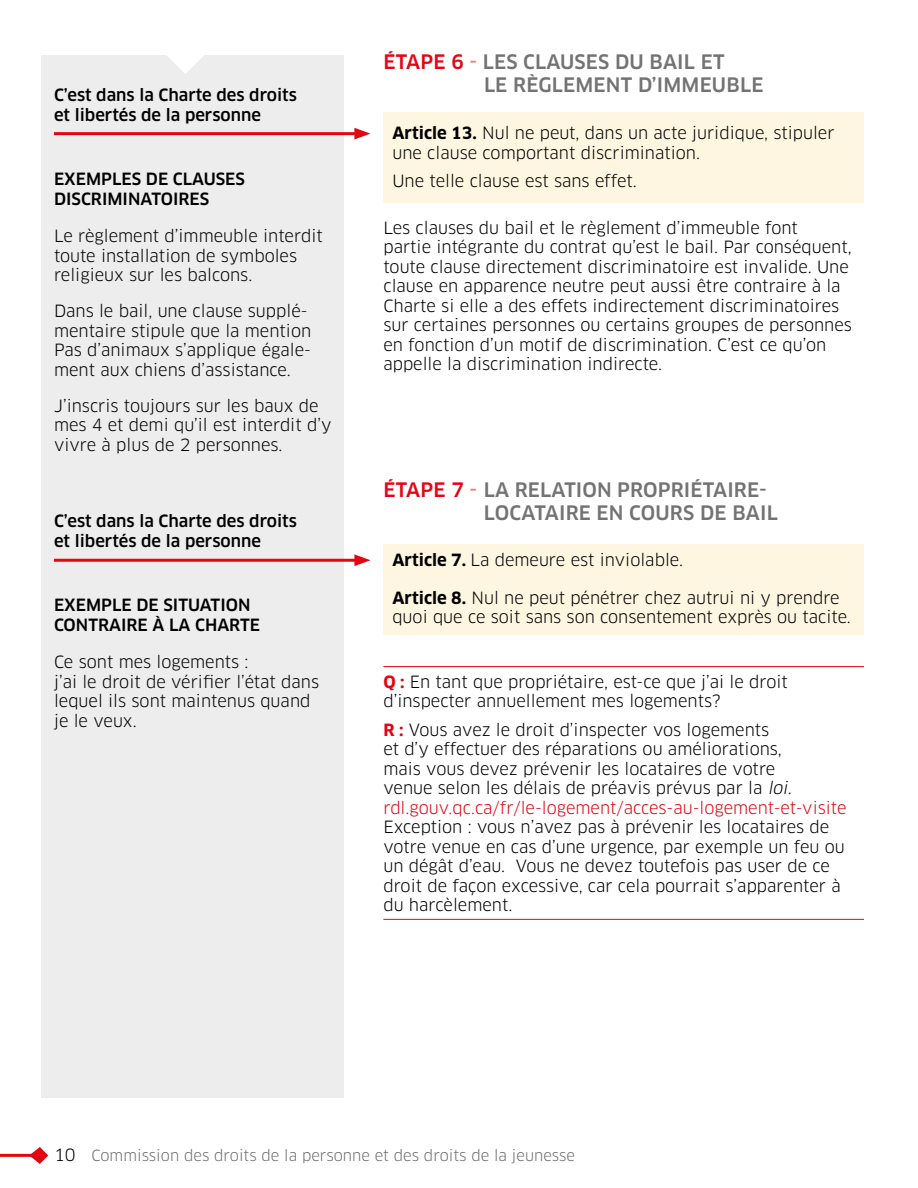
<style>
.page{position:relative;width:918px;height:1188px;background:#fff}
.page>*{position:absolute;margin:0;border:0;box-sizing:border-box;transform-origin:0 0}
.t1{font:500 19.5px/22.5px "Clan OT";letter-spacing:.01em;color:#737373}
.t2{font:16.5px/19.5px "Clan OT";color:#000}
.t3{font:500 16.5px/19.5px "Clan OT";color:#000}
.t4{font:15px "Clan OT";color:#706f6f}
.s1{color:#e30613}
.s2{color:#f08262}
.s3{font-weight:700}
.s4{font-weight:700;color:#e30613}
.s5{font-style:italic}
.s6{font-size:16.5px;color:#000}
</style>
<div class="page">
<hr style="left:0;top:1154px;width:40px;height:3px;background:#e30613">
<svg style="left:29px;top:1147px;width:19px;height:17px"></svg>
<div style="left:41px;top:55px;width:303px;height:1043px;background:#ededed"></div>
<div style="left:383px;top:112px;width:481px;height:91px;background:#fff6e1"></div>
<div style="left:383px;top:544px;width:481px;height:91px;background:#fff6e1"></div>
<svg style="left:167px;top:55px;width:37px;height:19px"></svg>
<hr style="left:54px;top:132px;width:306px;height:3px;background:#e30613">
<svg style="left:354px;top:128px;width:16px;height:12px"></svg>
<hr style="left:54px;top:559px;width:306px;height:3px;background:#e30613">
<svg style="left:354px;top:554px;width:16px;height:12px"></svg>
<hr style="left:383px;top:666px;width:481px;height:1px;background:#e30613">
<hr style="left:383px;top:919px;width:481px;height:1px;background:#e30613">
<p class="t3" style="left:54px;top:86px;width:245px">C’est dans la Charte des droits et libertés de la personne</p>
<p class="t3" style="left:54px;top:170px;width:192px">EXEMPLES DE CLAUSES<br>DISCRIMINATOIRES</p>
<p class="t2" style="left:54px;top:226px;width:270px">Le règlement d’immeuble interdit toute installation de symboles religieux sur les balcons.</p>
<p class="t2" style="left:54px;top:301px;width:259px">Dans le bail, une clause supplé&shy;mentaire stipule que la mention<br>Pas d’animaux s’applique égale&shy;ment aux chiens d’assistance.</p>
<p class="t2" style="left:54px;top:396px;width:279px">J’inscris toujours sur les baux de mes 4 et demi qu’il est interdit d’y vivre à plus de 2 personnes.</p>
<p class="t3" style="left:54px;top:512px;width:245px">C’est dans la Charte des droits et libertés de la personne</p>
<p class="t3" style="left:54px;top:596px;width:208px">EXEMPLE DE SITUATION<br>CONTRAIRE À LA CHARTE</p>
<p class="t2" style="left:54px;top:653px;width:267px">Ce sont mes logements :<br>j’ai le droit de vérifier l’état dans lequel ils sont maintenus quand je le veux.</p>
<h3 class="t1" style="left:484px;top:51px;width:281px;text-indent:-101px"><span class="s1">ÉTAPE 6</span> <span class="s2">-</span> LES CLAUSES DU BAIL ET<br>LE RÈGLEMENT D’IMMEUBLE</h3>
<p class="t2" style="left:392px;top:123px;width:444px"><span class="s3">Article 13.</span> Nul ne peut, dans un acte juridique, stipuler une clause comportant discrimination.</p>
<p class="t2" style="left:392px;top:171px;width:246px">Une telle clause est sans effet.</p>
<p class="t2" style="left:383px;top:218px;width:470px">Les clauses du bail et le règlement d’immeuble font<br>partie intégrante du contrat qu’est le bail. Par conséquent, toute clause directement discriminatoire est invalide. Une clause en apparence neutre peut aussi être contraire à la Charte si elle a des effets indirectement discriminatoires sur certaines personnes ou certains groupes de personnes en fonction d’un motif de discrimination. C’est ce qu’on appelle la discrimination indirecte.</p>
<h3 class="t1" style="left:484px;top:479px;width:295px;text-indent:-101px"><span class="s1">ÉTAPE 7</span> <span class="s2">-</span> LA RELATION PROPRIÉTAIRE-<br>LOCATAIRE EN COURS DE BAIL</h3>
<p class="t2" style="left:392px;top:551px;width:292px"><span class="s3">Article 7.</span> La demeure est inviolable.</p>
<p class="t2" style="left:392px;top:588px;width:460px"><span class="s3">Article 8.</span> Nul ne peut pénétrer chez autrui ni y prendre quoi que ce soit sans son consentement exprès ou tacite.</p>
<p class="t2" style="left:383px;top:672px;width:406px"><span class="s4">Q :</span> En tant que propriétaire, est-ce que j’ai le droit d’inspecter annuellement mes logements?</p>
<p class="t2" style="left:383px;top:720px;width:465px"><span class="s4">R :</span> Vous avez le droit d’inspecter vos logements<br>et d’y effectuer des réparations ou améliorations,<br>mais vous devez prévenir les locataires de votre<br>venue selon les délais de préavis prévus par la <span class="s5">loi</span>. <span class="s1">rdl.gouv.qc.ca/fr/le-logement/acces-au-logement-et-visite </span>Exception : vous n’avez pas à prévenir les locataires de votre venue en cas d’une urgence, par exemple un feu ou un dégât d’eau. Vous ne devez toutefois pas user de ce droit de façon excessive, car cela pourrait s’apparenter à du harcèlement.</p>
<p class="t4" style="left:54px;top:1147px;width:523px"><span class="s6">10</span> Commission des droits de la personne et des droits de la jeunesse</p>
</div>
